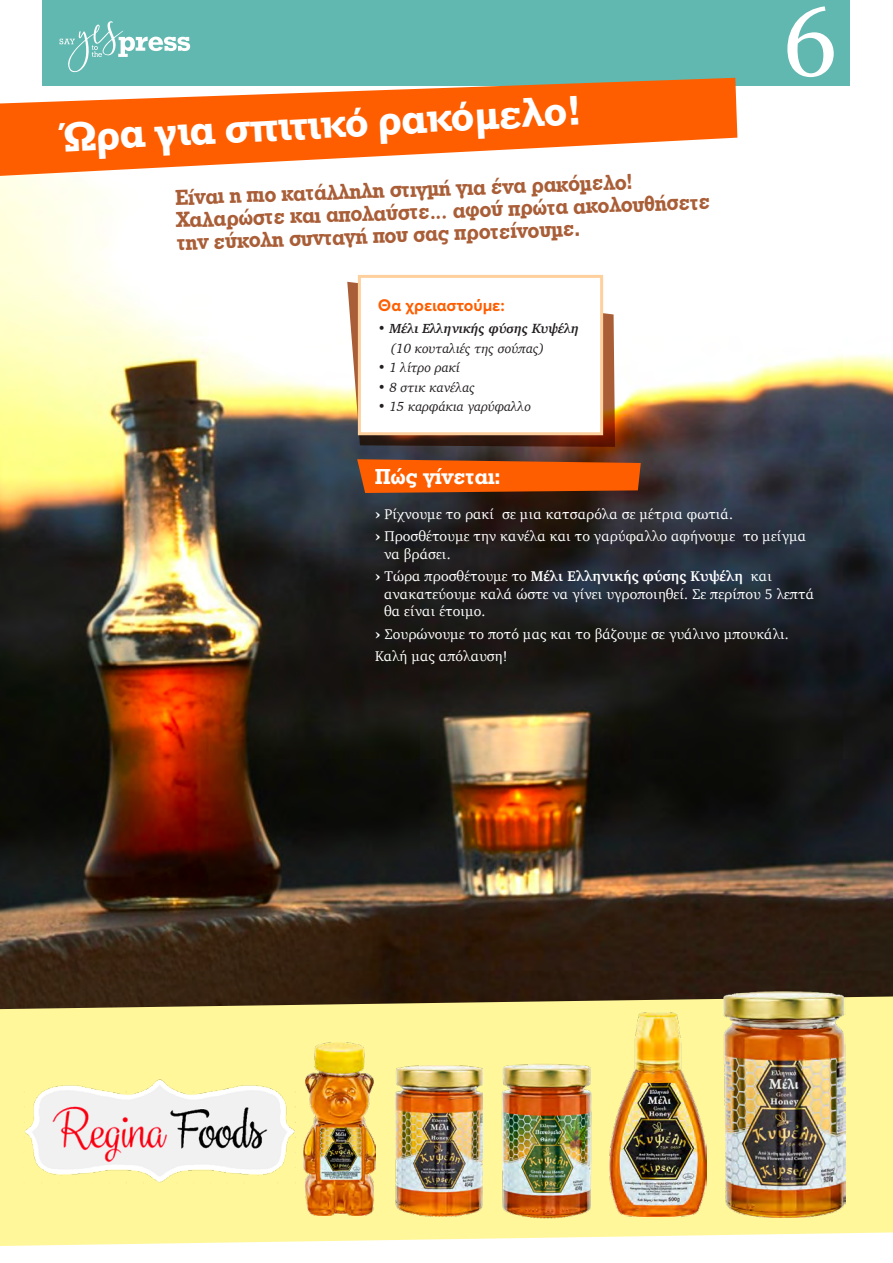
<style>
.page{position:relative;width:893px;height:1263px;background:#fff}
.page>*{position:absolute;margin:0;border:0;box-sizing:border-box;transform-origin:0 0}
.t1{font:97.5px "Georgia";color:#fff}
.t2{font:700 39px "Rockwell";color:#fff}
.t3{font:22.5px/22.5px "UB Rockwell Bold";color:#a95e37;scale:.95 1}
.t4{font:22.5px "UB Rockwell Bold";color:#fff}
.t5{font:700 16.5px "Averta";letter-spacing:-.005em;color:#fe5e00}
.t6{font:14.4px/22.2px "Charter";color:#fff}
.t7{font:italic 700 13.5px/19.5px "Charter";letter-spacing:-.005em;color:#231f20}
.t8{font:italic 13.5px "Charter";letter-spacing:-.005em;color:#231f20}
.s1{font-weight:400}
.s2{font-family:"Georgia";font-weight:700}
.s3{font-weight:700}
</style>
<div class="page">
<img style="left:0;top:128px;width:893px;height:868px">
<div style="left:43px;top:0;width:807px;height:85px;background:#61b8b0"></div>
<svg style="left:60px;top:21px;width:130px;height:51px"></svg>
<svg style="left:0;top:78px;width:737px;height:98px;fill:#fe5e00"></svg>
<svg style="left:0;top:996px;width:893px;height:250px;background:#f3eb97"></svg>
<svg style="left:347px;top:282px;width:268px;height:165px;background:#875b45"></svg>
<div style="left:359px;top:276px;width:243px;height:158px;background:#fff"></div>
<div style="left:358px;top:275px;width:245px;height:160px;border:3px solid #fed09e"></div>
<svg style="left:357px;top:459px;width:284px;height:34px;background:#e75805"></svg>
<img style="left:23px;top:1077px;width:273px;height:108px">
<img style="left:395px;top:1065px;width:87px;height:151px">
<img style="left:609px;top:1012px;width:97px;height:204px">
<img style="left:303px;top:1042px;width:73px;height:173px">
<img style="left:499px;top:1062px;width:96px;height:158px">
<img style="left:724px;top:991px;width:121px;height:227px">
<h2 class="t2" style="left:57px;top:112px;width:526px;rotate:-3deg">Ώρα για σπιτικό ρακόμελο!</h2>
<h3 class="t3" style="left:175px;top:186px;width:564px;rotate:-2deg">Είναι η πιο κατάλληλη στιγμή για ένα ρακόμελο!<br>Χαλαρώστε και απολαύστε… αφού πρώτα ακολουθήσετε την εύκολη συνταγή που σας προτείνουμε.</h3>
<p class="t5" style="left:378px;top:294px;width:128px">Θα χρειαστούμε:</p>
<p class="t7" style="left:391px;top:319px;width:190px;text-indent:-13px"><span class="s1">•</span> Μέλι Ελληνικής φύσης Κυψέλη <span class="s1">(10 κουταλιές της σούπας)</span></p>
<p class="t8" style="left:378px;top:356px;width:84px">• 1 λίτρο ρακί</p>
<p class="t8" style="left:378px;top:376px;width:99px">• 8 στικ κανέλας</p>
<p class="t8" style="left:378px;top:395px;width:155px">• 15 καρφάκια γαρύφαλλο</p>
<h1 class="t1" style="left:782px;top:-29px;width:57px">6</h1>
<h3 class="t4" style="left:375px;top:463px;width:127px">Πώς γίνεται:</h3>
<p class="t6" style="left:375px;top:503px;width:433px"><span class="s2">›</span> Ρίχνουμε το ρακί σε μια κατσαρόλα σε μέτρια φωτιά.<br><span class="s2">›</span> Προσθέτουμε την κανέλα και το γαρύφαλλο αφήνουμε το μείγμα</p>
<p class="t6" style="left:375px;top:543px;width:398px;text-indent:9px">να βράσει.<br><span class="s2">›</span> Τώρα προσθέτουμε το <span class="s3">Μέλι Ελληνικής φύσης Κυψέλη</span> και</p>
<p class="t6" style="left:384px;top:585px;width:432px;line-height:17.7px">ανακατεύουμε καλά ώστε να γίνει υγροποιηθεί. Σε περίπου 5 λεπτά θα είναι έτοιμο.</p>
<p class="t6" style="left:375px;top:622px;width:415px"><span class="s2">›</span> Σουρώνουμε το ποτό μας και το βάζουμε σε γυάλινο μπουκάλι.<br>Καλή μας απόλαυση!</p>
</div>
